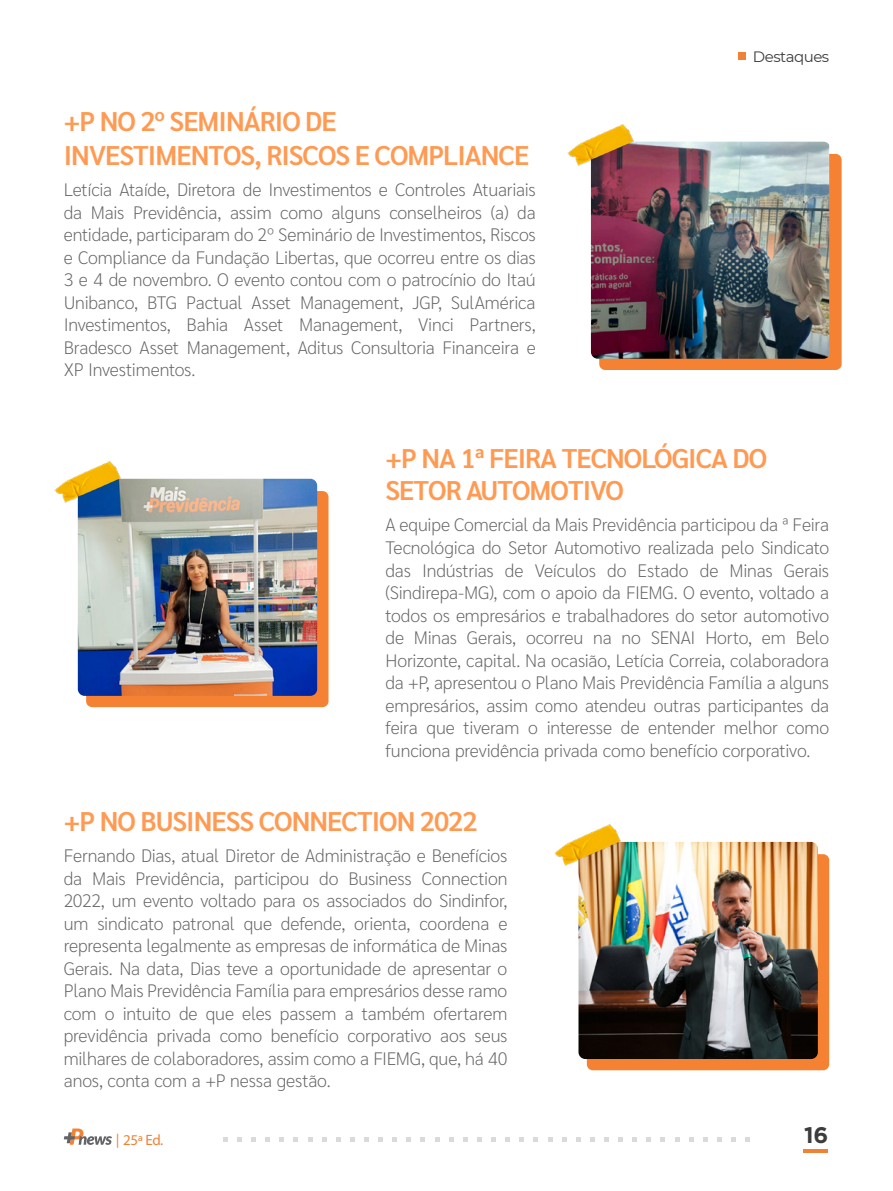
<style>
.page{position:relative;width:893px;height:1191px;background:#fff}
.page>*{position:absolute;margin:0;border:0;box-sizing:border-box;transform-origin:0 0}
.t1{font:600 27px/34.2px "Sarabun";letter-spacing:-.035em;color:#ff9a52}
.t2{font:700 22.5px "Gotham";color:#3c3c3b}
.t3{font:200 18px/22.5px "Sarabun";letter-spacing:-.01em;color:#636466;text-align:justify}
.t4{font:15px "Montserrat";letter-spacing:-.035em;color:#3c3c3b}
.t5{font:15px "Myriad Pro";color:#f08236}
.s1{font-family:"Montserrat"}
</style>
<div class="page">
<svg style="left:803px;top:1149px;width:24px;height:3px"></svg>
<svg style="left:223px;top:1137px;width:5px;height:4px"></svg>
<svg style="left:505px;top:1137px;width:5px;height:4px"></svg>
<svg style="left:364px;top:1137px;width:5px;height:4px"></svg>
<svg style="left:647px;top:1137px;width:4px;height:4px"></svg>
<svg style="left:294px;top:1137px;width:4px;height:4px"></svg>
<svg style="left:576px;top:1137px;width:4px;height:4px"></svg>
<svg style="left:435px;top:1137px;width:4px;height:4px"></svg>
<svg style="left:717px;top:1137px;width:4px;height:4px"></svg>
<svg style="left:237px;top:1137px;width:5px;height:4px"></svg>
<svg style="left:520px;top:1137px;width:4px;height:4px"></svg>
<svg style="left:378px;top:1137px;width:5px;height:4px"></svg>
<svg style="left:661px;top:1137px;width:4px;height:4px"></svg>
<svg style="left:308px;top:1137px;width:4px;height:4px"></svg>
<svg style="left:590px;top:1137px;width:4px;height:4px"></svg>
<svg style="left:449px;top:1137px;width:4px;height:4px"></svg>
<svg style="left:731px;top:1137px;width:5px;height:4px"></svg>
<svg style="left:251px;top:1137px;width:5px;height:4px"></svg>
<svg style="left:534px;top:1137px;width:4px;height:4px"></svg>
<svg style="left:393px;top:1137px;width:4px;height:4px"></svg>
<svg style="left:675px;top:1137px;width:4px;height:4px"></svg>
<svg style="left:322px;top:1137px;width:4px;height:4px"></svg>
<svg style="left:604px;top:1137px;width:5px;height:4px"></svg>
<svg style="left:463px;top:1137px;width:4px;height:4px"></svg>
<svg style="left:745px;top:1137px;width:5px;height:4px"></svg>
<svg style="left:266px;top:1137px;width:4px;height:4px"></svg>
<svg style="left:548px;top:1137px;width:4px;height:4px"></svg>
<svg style="left:407px;top:1137px;width:4px;height:4px"></svg>
<svg style="left:689px;top:1137px;width:4px;height:4px"></svg>
<svg style="left:336px;top:1137px;width:4px;height:4px"></svg>
<svg style="left:618px;top:1137px;width:5px;height:4px"></svg>
<svg style="left:477px;top:1137px;width:5px;height:4px"></svg>
<svg style="left:280px;top:1137px;width:4px;height:4px"></svg>
<svg style="left:562px;top:1137px;width:4px;height:4px"></svg>
<svg style="left:421px;top:1137px;width:4px;height:4px"></svg>
<svg style="left:703px;top:1137px;width:4px;height:4px"></svg>
<svg style="left:350px;top:1137px;width:5px;height:4px"></svg>
<svg style="left:632px;top:1137px;width:5px;height:4px"></svg>
<svg style="left:491px;top:1137px;width:5px;height:4px"></svg>
<svg style="left:64px;top:1128px;width:48px;height:16px"></svg>
<div style="left:738px;top:52px;width:8px;height:8px;background:#f08236"></div>
<div style="left:599px;top:154px;width:243px;height:216px;background:#f58233;border-radius:6px"></div>
<img style="left:591px;top:142px;width:238px;height:217px">
<img style="left:567px;top:124px;width:76px;height:57px">
<div style="left:86px;top:491px;width:242px;height:216px;background:#f58233;border-radius:6px"></div>
<img style="left:78px;top:479px;width:239px;height:217px">
<img style="left:54px;top:461px;width:76px;height:57px">
<div style="left:587px;top:854px;width:242px;height:216px;background:#f58233;border-radius:6px"></div>
<img style="left:578px;top:842px;width:240px;height:217px">
<img style="left:554px;top:824px;width:77px;height:57px">
<h1 class="t1" style="left:64px;top:104px;width:467px">+P NO 2º SEMINÁRIO DE<br>INVESTIMENTOS, RISCOS E COMPLIANCE</h1>
<p class="t3" style="left:64px;top:179px;width:474px">Letícia Ataíde, Diretora de Investimentos e Controles Atuariais da Mais Previdência, assim como alguns conselheiros (a) da entidade, participaram do 2º Seminário de Investimentos, Riscos e Compliance da Fundação Libertas, que ocorreu entre os dias 3 e 4 de novembro. O evento contou com o patrocínio do Itaú Unibanco, BTG Pactual Asset Management, JGP, SulAmérica Investimentos, Bahia Asset Management, Vinci Partners, Bradesco Asset Management, Aditus Consultoria Financeira e XP Investimentos.</p>
<p class="t4" style="left:753px;top:46px;width:78px">Destaques</p>
<h1 class="t1" style="left:386px;top:442px;width:383px;line-height:32.4px">+P NA 1ª FEIRA TECNOLÓGICA DO<br>SETOR AUTOMOTIVO</h1>
<p class="t3" style="left:386px;top:514px;width:445px">A equipe Comercial da Mais Previdência participou da ª Feira Tecnológica do Setor Automotivo realizada pelo Sindicato das Indústrias de Veículos do Estado de Minas Gerais (Sindirepa-MG), com o apoio da FIEMG. O evento, voltado a todos os empresários e trabalhadores do setor automotivo de Minas Gerais, ocorreu na no SENAI Horto, em Belo Horizonte, capital. Na ocasião, Letícia Correia, colaboradora da +P, apresentou o Plano Mais Previdência Família a alguns empresários, assim como atendeu outras participantes da feira que tiveram o interesse de entender melhor como funciona previdência privada como benefício corporativo.</p>
<h1 class="t1" style="left:64px;top:804px;width:415px">+P NO BUSINESS CONNECTION 2022</h1>
<p class="t3" style="left:64px;top:844px;width:445px">Fernando Dias, atual Diretor de Administração e Benefícios da Mais Previdência, participou do Business Connection 2022, um evento voltado para os associados do Sindinfor, um sindicato patronal que defende, orienta, coordena e representa legalmente as empresas de informática de Minas Gerais. Na data, Dias teve a oportunidade de apresentar o Plano Mais Previdência Família para empresários desse ramo com o intuito de que eles passem a também ofertarem previdência privada como benefício corporativo aos seus milhares de colaboradores, assim como a FIEMG, que, há 40 anos, conta com a +P nessa gestão.</p>
<p class="t5" style="left:116px;top:1130px;width:49px"><span class="s1">|</span> 25ª Ed.</p>
<p class="t2" style="left:804px;top:1121px;width:26px">16</p>
</div>
